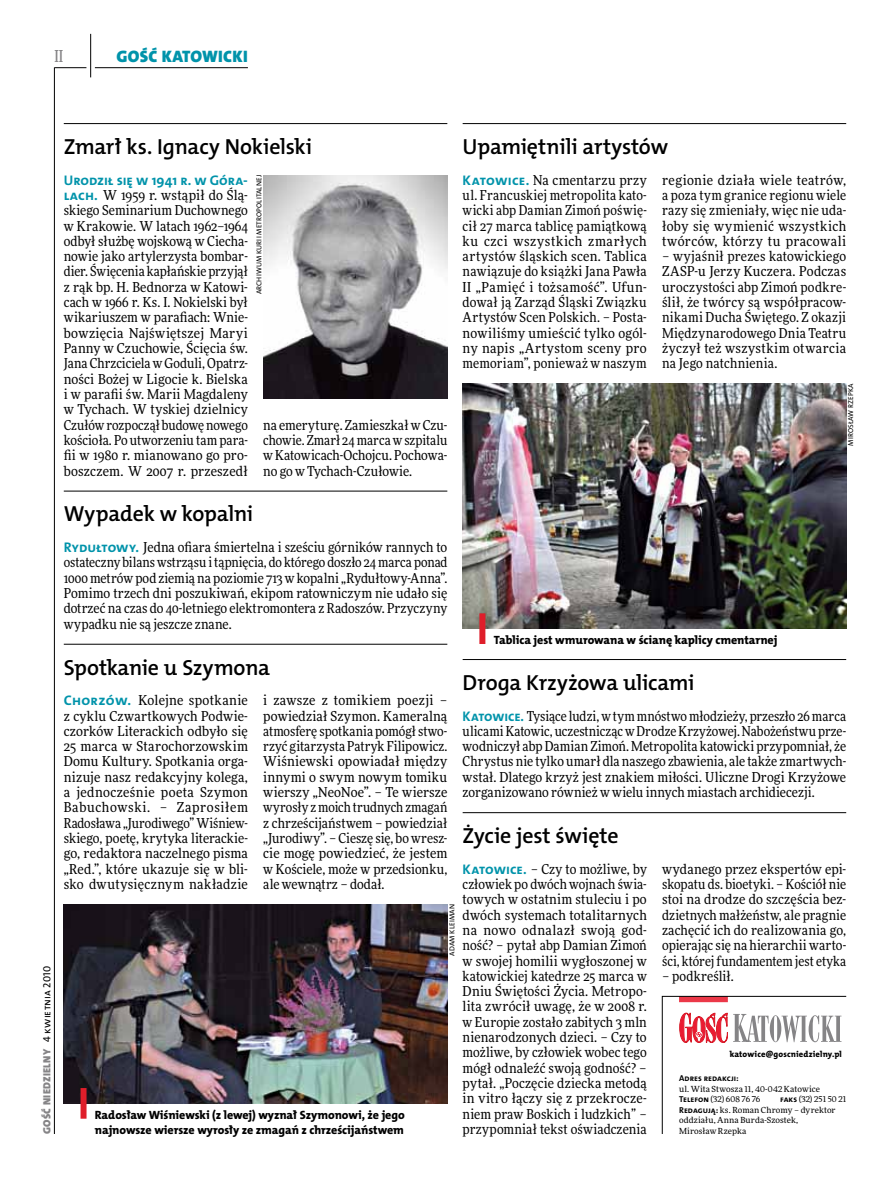
<style>
.page{position:relative;width:893px;height:1191px;background:#fff}
.page>*{position:absolute;margin:0;border:0;box-sizing:border-box;transform-origin:0 0}
.t1{font:21.9px "The Mix HP6 Se Bld";letter-spacing:-.01em;color:#000}
.t2{font:16.65px "The Mix HP9 Blk";letter-spacing:.02em;color:#0093aa}
.t3{font:500 16.5px "Freeday Narrow";color:#858486;scale:.9 1}
.t4{font:13.95px "The Mix HP7 Bld";letter-spacing:-.005em;color:#0093aa}
.t5{font:13.65px/15.3px "Freeday Narrow News";letter-spacing:.015em;color:#000;text-align:justify}
.t6{font:12px/15.3px "The Mix HP8 Ex Bld";letter-spacing:-.005em;color:#000}
.t7{font:10.5px "The Mix HP9 Blk";letter-spacing:.025em;color:#858486}
.t8{font:8.55px "The Mix HP8 Ex Bld";letter-spacing:.02em;color:#000}
.t9{font:8.55px "The Mix HP7 Bld";letter-spacing:.005em;color:#000}
.t10{font:8.4px/10.5px "Freeday News";letter-spacing:.01em;color:#000}
.t11{font:7.2px "The Mix HP5 Plain";letter-spacing:.015em;color:#000}
.s1{font-family:"The Mix HP5 Plain";color:#000}
.s2{font-family:"The Mix HP7 Bld";font-size:13.95px;color:#0093aa}
.s3{font-family:"The Mix HP7 Bld";font-size:8.55px}
</style>
<div class="page">
<hr style="left:54px;top:67px;width:1px;height:1067px;background:#000">
<hr style="left:90px;top:34px;width:1px;height:43px;background:#000">
<hr style="left:54px;top:67px;width:32px;height:1px;background:#000">
<hr style="left:95px;top:67px;width:153px;height:1px;background:#000">
<svg style="left:662px;top:996px;width:185px;height:138px"></svg>
<hr style="left:64px;top:123px;width:383px;height:1px;background:#000">
<hr style="left:463px;top:812px;width:383px;height:1px;background:#000">
<hr style="left:64px;top:491px;width:383px;height:1px;background:#000">
<hr style="left:463px;top:659px;width:383px;height:1px;background:#000">
<hr style="left:463px;top:123px;width:383px;height:1px;background:#000">
<hr style="left:64px;top:644px;width:383px;height:1px;background:#000">
<img style="left:263px;top:175px;width:184px;height:224px">
<img style="left:64px;top:904px;width:383px;height:199px">
<img style="left:463px;top:384px;width:383px;height:244px">
<div style="left:81px;top:1088px;width:6px;height:30px;background:#df1e2a"></div>
<div style="left:479px;top:613px;width:6px;height:31px;background:#df1e2a"></div>
<p class="t3" style="left:54px;top:46px;width:11px">II</p>
<p class="t2" style="left:117px;top:46px;width:133px">GOŚĆ KATOWICKI</p>
<p class="t7" style="left:40px;top:1134px;width:169px;rotate:-90deg">GOŚĆ NIEDZIELNY <span class="s1">4 kwietnia 2010</span></p>
<h1 class="t1" style="left:64px;top:132px;width:250px">Zmarł ks. Ignacy Nokielski</h1>
<p class="t4" style="left:64px;top:171px;width:186px">Urodził się w 1941 r. w Góra-</p>
<p class="t5" style="left:64px;top:187px;width:186px"><span class="s2">lach.</span> W 1959 r. wstąpił do Ślą&shy;skiego Seminarium Duchownego w Krakowie. W latach 1962–1964 odbył służbę wojskową w Ciecha&shy;nowie jako artylerzysta bombar&shy;dier. Święcenia kapłańskie przyjął z rąk bp. H. Bednorza w Katowi&shy;cach w 1966 r. Ks. I. Nokielski był wikariuszem w parafiach: Wnie&shy;bowzięcia Najświętszej Maryi Panny w Czuchowie, Ścięcia św.<br>Jana Chrzciciela w Goduli, Opatrz&shy;ności Bożej w Ligocie k. Bielska i w parafii św. Marii Magdaleny w Tychach. W tyskiej dzielnicy Czułów rozpoczął budowę nowego kościoła. Po utworzeniu tam para&shy;fii w 1980 r. mianowano go pro&shy;boszczem. W 2007 r. przeszedł</p>
<p class="t11" style="left:254px;top:294px;width:121px;rotate:-90deg">ARCHIWUM KURII METROPOLITALNEJ</p>
<p class="t5" style="left:263px;top:417px;width:186px">na emeryturę. Zamieszkał w Czu&shy;chowie. Zmarł 24 marca w szpitalu w Katowicach-Ochojcu. Pochowa&shy;no go w Tychach-Czułowie.</p>
<h1 class="t1" style="left:463px;top:132px;width:207px">Upamiętnili artystów</h1>
<p class="t5" style="left:463px;top:172px;width:186px"><span class="s2">Katowice.</span> Na cmentarzu przy ul. Francuskiej metropolita kato&shy;wicki abp Damian Zimoń poświę&shy;cił 27 marca tablicę pamiątkową ku czci wszystkich zmarłych artystów śląskich scen. Tablica nawiązuje do książki Jana Pawła II „Pamięć i tożsamość”. Ufun&shy;dował ją Zarząd Śląski Związku Artystów Scen Polskich. – Posta&shy;nowiliśmy umieścić tylko ogól&shy;ny napis „Artystom sceny pro memoriam”, ponieważ w naszym</p>
<p class="t5" style="left:662px;top:172px;width:186px">regionie działa wiele teatrów, a poza tym granice regionu wiele razy się zmieniały, więc nie uda&shy;łoby się wymienić wszystkich twórców, którzy tu pracowali</p>
<p class="t5" style="left:662px;top:248px;width:186px">– wyjaśnił prezes katowickiego ZASP-u Jerzy Kuczera. Podczas uroczystości abp Zimoń podkre&shy;ślił, że twórcy są współpracow&shy;nikami Ducha Świętego. Z okazji Międzynarodowego Dnia Teatru życzył też wszystkim otwarcia na Jego natchnienia.</p>
<p class="t11" style="left:846px;top:445px;width:63px;rotate:-90deg">Mirosław Rzepka</p>
<h1 class="t1" style="left:64px;top:500px;width:191px">Wypadek w kopalni</h1>
<p class="t5" style="left:64px;top:539px;width:385px"><span class="s2">Rydułtowy.</span> Jedna ofiara śmiertelna i sześciu górników rannych to ostateczny bilans wstrząsu i tąpnięcia, do którego doszło 24 marca ponad 1000 metrów pod ziemią na poziomie 713 w kopalni „Rydułtowy-Anna”.<br>Pomimo trzech dni poszukiwań, ekipom ratowniczym nie udało się dotrzeć na czas do 40-letniego elektromontera z Radoszów. Przyczyny wypadku nie są jeszcze znane.</p>
<h1 class="t1" style="left:64px;top:653px;width:208px">Spotkanie u Szymona</h1>
<p class="t5" style="left:64px;top:692px;width:186px"><span class="s2">Chorzów.</span> Kolejne spotkanie z cyklu Czwartkowych Podwie&shy;czorków Literackich odbyło się 25 marca w Starochorzowskim Domu Kultury. Spotkania orga&shy;nizuje nasz redakcyjny kolega, a jednocześnie poeta Szymon Babuchowski. – Zaprosiłem Radosława „Jurodiwego” Wiśniew&shy;skiego, poetę, krytyka literackie&shy;go, redaktora naczelnego pisma „Red.”, które ukazuje się w bli&shy;sko dwutysięcznym nakładzie</p>
<p class="t5" style="left:263px;top:692px;width:186px">i zawsze z tomikiem poezji – powiedział Szymon. Kameralną atmosferę spotkania pomógł stwo&shy;rzyć gitarzysta Patryk Filipowicz.<br>Wiśniewski opowiadał między innymi o swym nowym tomiku wierszy „NeoNoe”. – Te wiersze wyrosły z moich trudnych zmagań z chrześcijaństwem – powiedział „Jurodiwy”. – Cieszę się, bo wresz&shy;cie mogę powiedzieć, że jestem w Kościele, może w przedsionku, ale wewnątrz – dodał.</p>
<p class="t11" style="left:447px;top:955px;width:52px;rotate:-90deg">Adam Kleiman</p>
<p class="t6" style="left:95px;top:1107px;width:311px">Radosław Wiśniewski (z lewej) wyznał Szymonowi, że jego najnowsze wiersze wyrosły ze zmagań z chrześcijaństwem</p>
<p class="t6" style="left:494px;top:632px;width:285px">Tablica jest wmurowana w ścianę kaplicy cmentarnej</p>
<h1 class="t1" style="left:463px;top:668px;width:234px">Droga Krzyżowa ulicami</h1>
<p class="t5" style="left:463px;top:708px;width:385px"><span class="s2">Katowice.</span> Tysiące ludzi, w tym mnóstwo młodzieży, przeszło 26 marca ulicami Katowic, uczestnicząc w Drodze Krzyżowej. Nabożeństwu prze&shy;wodniczył abp Damian Zimoń. Metropolita katowicki przypomniał, że Chrystus nie tylko umarł dla naszego zbawienia, ale także zmartwych&shy;wstał. Dlatego krzyż jest znakiem miłości. Uliczne Drogi Krzyżowe zorganizowano również w wielu innych miastach archidiecezji.</p>
<h1 class="t1" style="left:463px;top:821px;width:157px">Życie jest święte</h1>
<p class="t5" style="left:463px;top:861px;width:186px"><span class="s2">Katowice.</span> – Czy to możliwe, by człowiek po dwóch wojnach świa&shy;towych w ostatnim stuleciu i po dwóch systemach totalitarnych na nowo odnalazł swoją god&shy;ność? – pytał abp Damian Zimoń w swojej homilii wygłoszonej w katowickiej katedrze 25 marca w Dniu Świętości Życia. Metropo&shy;lita zwrócił uwagę, że w 2008 r. w Europie zostało zabitych 3 mln nienarodzonych dzieci. – Czy to możliwe, by człowiek wobec tego mógł odnaleźć swoją godność? – pytał. „Poczęcie dziecka metodą in vitro łączy się z przekrocze&shy;niem praw Boskich i ludzkich” – przypomniał tekst oświadczenia</p>
<p class="t5" style="left:662px;top:861px;width:186px">wydanego przez ekspertów epi&shy;skopatu ds. bioetyki. – Kościół nie stoi na drodze do szczęścia bez&shy;dzietnych małżeństw, ale pragnie zachęcić ich do realizowania go, opierając się na hierarchii warto&shy;ści, której fundamentem jest etyka</p>
<p class="t5" style="left:662px;top:968px;width:73px">– podkreślił.</p>
<p class="t8" style="left:730px;top:1049px;width:114px">katowice@goscniedzielny.pl</p>
<p class="t9" style="left:679px;top:1073px;width:61px">Adres redakcji:</p>
<p class="t10" style="left:679px;top:1083px;width:142px">ul. Wita Stwosza 11, 40-042 Katowice<br><span class="s3">Telefon</span> (32) 608 76 76</p>
<p class="t10" style="left:679px;top:1094px;width:169px;text-indent:101px"><span class="s3">faks</span> (32) 251 50 21<br><span class="s3">Redagują:</span> ks. Roman Chromy – dyrektor oddziału, Anna Burda-Szostek,<br>Mirosław Rzepka</p>
</div>
